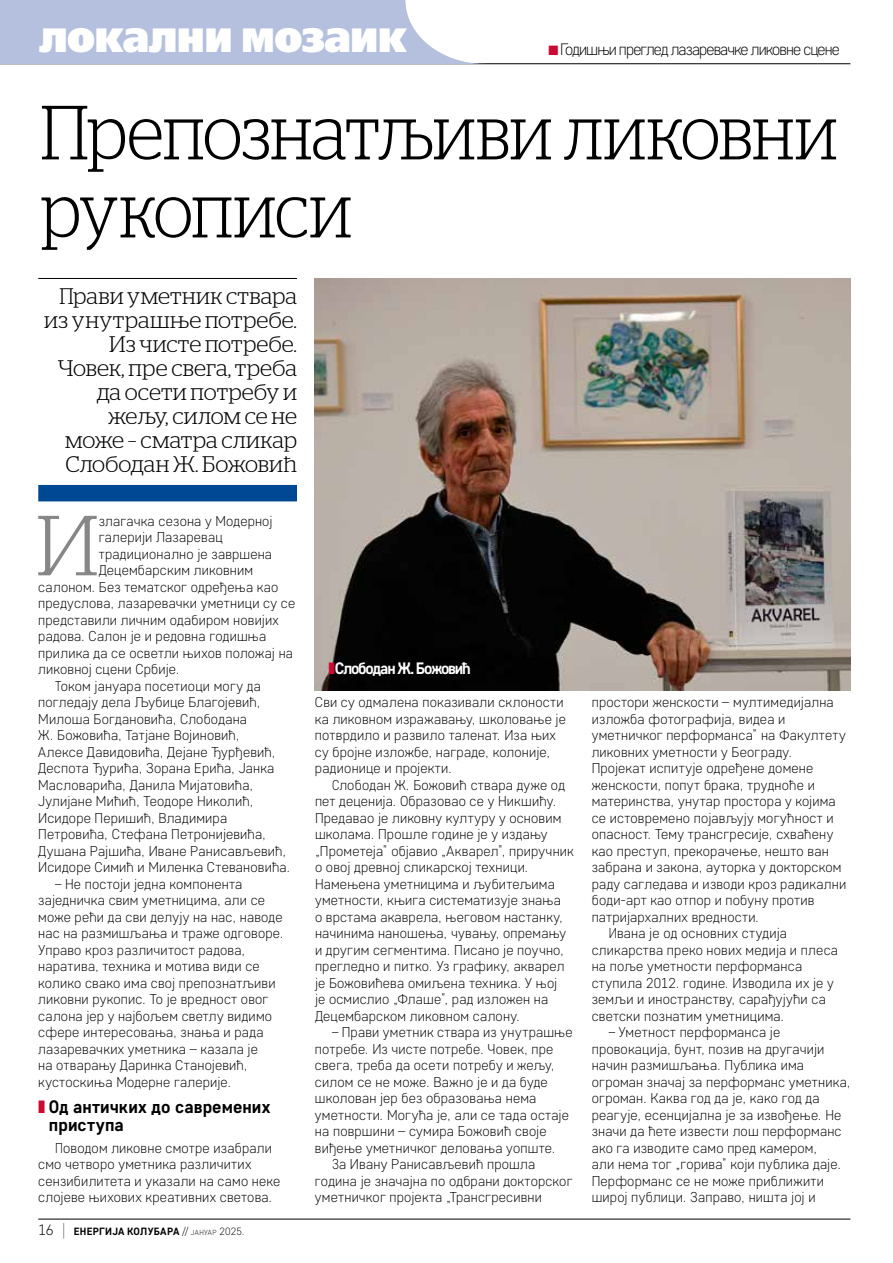
<style>
.page{position:relative;width:893px;height:1263px;background:#fff}
.page>*{position:absolute;margin:0;border:0;box-sizing:border-box;transform-origin:0 0}
.t1{font:300 84.9px "Stag LC";color:#878787}
.t2{font:300 76.5px/78px "Stag LC";letter-spacing:-.015em;color:#000;scale:.9 1}
.t3{font:45px "Free Set Extra Bold C";letter-spacing:-.015em;color:#fff;scale:.9 1}
.t4{font:300 22.5px/24px "Stag LC";letter-spacing:.005em;color:#000;text-align:right;scale:.9 1}
.t5{font:700 18px/18px "Core Sans D55";letter-spacing:.005em;color:#000;scale:.95 1}
.t6{font:300 16.5px "Core Sans D25";letter-spacing:-.055em;color:#000}
.t7{font:700 16.5px "Core Sans D55";letter-spacing:-.07em;color:#fff}
.t8{font:300 14.25px/16.5px "Core Sans D25";letter-spacing:.015em;color:#000}
.t9{font:300 14.25px/16.5px "Core Sans D25";letter-spacing:.015em;color:#000;scale:.9 1}
.t10{font:700 10.5px "Core Sans D55";letter-spacing:.02em;color:#000}
.s1{color:#cc0931}
.s2{font-family:"Core Sans D25";font-weight:300;font-size:15px}
.s3{font-family:"Core Sans D15";font-weight:100;font-size:18px}
.s4{font-family:"Core Sans D25";font-weight:300}
.s5{font-family:"Core Sans D25";font-weight:300;font-size:7.35px}
</style>
<div class="page">
<hr style="left:38px;top:1219px;width:812px;height:1px;background:#000">
<hr style="left:0;top:63px;width:850px;height:1px;background:#000">
<hr style="left:38px;top:278px;width:259px;height:1px;background:#000">
<div style="left:38px;top:485px;width:259px;height:16px;background:#004893"></div>
<img style="left:315px;top:278px;width:535px;height:413px">
<svg style="left:0;top:0;width:486px;height:64px;background:#bec8e2"></svg>
<h3 class="t3" style="left:39px;top:10px;width:411px">локални мозаик</h3>
<p class="t6" style="left:549px;top:39px;width:293px"><span class="s1">■</span> Годишњи преглед лазаревачке ликовне сцене</p>
<h2 class="t2" style="left:40px;top:86px;width:887px">Препознатљиви ликовни рукописи</h2>
<h3 class="t4" style="left:44px;top:282px;width:282px">Прави уметник ствара из унутрашње потребе.<br>Из чисте потребе.<br>Човек, пре свега, треба да осети потребу и жељу, силом се не може – сматра сликар<br>Слободан Ж. Божовић</h3>
<h1 class="t1" style="left:36px;top:484px;width:64px">И</h1>
<p class="t8" style="left:99px;top:512px;width:175px">злагачка сезона у Модерној</p>
<p class="t8" style="left:99px;top:529px;width:126px">галерији Лазаревац</p>
<p class="t8" style="left:99px;top:545px;width:175px">традиционално је завршена</p>
<p class="t8" style="left:99px;top:562px;width:156px">Децембарским ликовним</p>
<p class="t8" style="left:38px;top:578px;width:241px">салоном. Без тематског одређења као</p>
<p class="t8" style="left:38px;top:595px;width:258px">предуслова, лазаревачки уметници су се</p>
<p class="t8" style="left:38px;top:611px;width:242px">представили личним одабиром новијих</p>
<p class="t8" style="left:38px;top:628px;width:229px">радова. Салон је и редовна годишња</p>
<p class="t8" style="left:38px;top:644px;width:256px">прилика да се осветли њихов положај на</p>
<p class="t8" style="left:38px;top:661px;width:143px">ликовној сцени Србије.</p>
<p class="t9" style="left:55px;top:677px;width:230px">Током јануара посетиоци могу да</p>
<p class="t8" style="left:38px;top:694px;width:224px">погледају дела Љубице Благојевић,</p>
<p class="t8" style="left:38px;top:710px;width:210px">Милоша Богдановића, Слободана</p>
<p class="t8" style="left:38px;top:727px;width:203px">Ж. Божовића, Татјане Војиновић,</p>
<p class="t8" style="left:38px;top:743px;width:239px">Алексе Давидовића, Дејане Ђурђевић,</p>
<p class="t8" style="left:38px;top:760px;width:238px">Деспота Ђурића, Зорана Ерића, Јанка</p>
<p class="t8" style="left:38px;top:776px;width:216px">Масловарића, Данила Мијатовића,</p>
<p class="t8" style="left:38px;top:793px;width:217px">Јулијане Мићић, Теодоре Николић,</p>
<p class="t8" style="left:38px;top:809px;width:190px">Исидоре Перишић, Владимира</p>
<p class="t8" style="left:38px;top:826px;width:229px">Петровића, Стефана Петронијевића,</p>
<p class="t8" style="left:38px;top:842px;width:249px">Душана Рајшића, Иване Ранисављевић,</p>
<p class="t8" style="left:38px;top:859px;width:253px">Исидоре Симић и Миленка Стевановића.</p>
<p class="t9" style="left:38px;top:875px;width:274px;text-indent:17px">– Не постоји једна компонента заједничка свим уметницима, али се може рећи да сви делују на нас, наводе нас на размишљања и траже одговоре.<br>Управо кроз различитост радова, наратива, техника и мотива види се колико свако има свој препознатљиви ликовни рукопис. То је вредност овог салона јер у најбољем светлу видимо сфере интересовања, знања и рада лазаревачких уметника – казала је<br>на отварању Даринка Станојевић, кустоскиња Модерне галерије.</p>
<p class="t5" style="left:49px;top:1097px;width:235px;text-indent:-11px"><span class="s1">❚</span> Од античких до савремених приступа</p>
<p class="t9" style="left:38px;top:1139px;width:271px;text-indent:17px">Поводом ликовне смотре изабрали смо четворо уметника различитих сензибилитета и указали на само неке слојеве њихових креативних светова.</p>
<p class="t10" style="left:38px;top:1225px;width:208px"><span class="s2">16</span> <span class="s3">|</span> ЕНЕРГИЈА КОЛУБАРА <span class="s4">//</span> <span class="s5">јануар</span> <span class="s4">2025.</span></p>
<p class="t7" style="left:328px;top:658px;width:144px"><span class="s1">❚</span>Слободан Ж. Божовић</p>
<p class="t8" style="left:315px;top:694px;width:252px">Сви су одмалена показивали склоности ка ликовном изражавању, школовање је потврдило и развило таленат. Иза њих су бројне изложбе, награде, колоније, радионице и пројекти.</p>
<p class="t9" style="left:315px;top:776px;width:289px;text-indent:17px">Слободан Ж. Божовић ствара дуже од пет деценија. Образовао се у Никшићу.<br>Предавао је ликовну културу у основим школама. Прошле године је у издању „Прометеја” објавио „Акварел”, приручник о овој древној сликарској техници.<br>Намењена уметницима и љубитељима уметности, књига систематизује знања<br>о врстама акаврела, његовом настанку, начинима наношења, чувању, опремању и другим сегментима. Писано је поучно, прегледно и питко. Уз графику, акварел је Божовићева омиљена техника. У њој<br>је осмислио „Флаше”, рад изложен на Децембарском ликовном салону.</p>
<p class="t9" style="left:332px;top:1024px;width:269px">– Прави уметник ствара из унутрашње</p>
<p class="t8" style="left:315px;top:1040px;width:240px">потребе. Из чисте потребе. Човек, пре</p>
<p class="t8" style="left:315px;top:1057px;width:241px">свега, треба да осети потребу и жељу,</p>
<p class="t8" style="left:315px;top:1073px;width:234px">силом се не може. Важно је и да буде</p>
<p class="t8" style="left:315px;top:1090px;width:223px">школован јер без образовања нема</p>
<p class="t8" style="left:315px;top:1106px;width:255px">уметности. Могућа је, али се тада остаје</p>
<p class="t8" style="left:315px;top:1123px;width:233px">на површини – сумира Божовић своје</p>
<p class="t8" style="left:315px;top:1139px;width:242px">виђење уметничког деловања уопште.</p>
<p class="t9" style="left:332px;top:1156px;width:227px">За Ивану Ранисављевић прошла</p>
<p class="t8" style="left:315px;top:1172px;width:259px">година је значајна по одбрани докторског</p>
<p class="t8" style="left:315px;top:1189px;width:228px">уметничког пројекта „Трансгресивни</p>
<p class="t8" style="left:592px;top:694px;width:244px">простори женскости – мултимедијална</p>
<p class="t8" style="left:592px;top:710px;width:195px">изложба фотографија, видеа и</p>
<p class="t8" style="left:592px;top:727px;width:255px">уметничког перформанса” на Факултету</p>
<p class="t8" style="left:592px;top:743px;width:202px">ликовних уметности у Београду.</p>
<p class="t8" style="left:592px;top:760px;width:223px">Пројекат испитује одређене домене</p>
<p class="t8" style="left:592px;top:776px;width:225px">женскости, попут брака, трудноће и</p>
<p class="t8" style="left:592px;top:793px;width:245px">материнства, унутар простора у којима</p>
<p class="t8" style="left:592px;top:809px;width:243px">се истовремено појављују могућност и</p>
<p class="t8" style="left:592px;top:826px;width:243px">опасност. Тему трансгресије, схваћену</p>
<p class="t8" style="left:592px;top:842px;width:239px">као преступ, прекорачење, нешто ван</p>
<p class="t8" style="left:592px;top:859px;width:251px">забрана и закона, ауторка у докторском</p>
<p class="t8" style="left:592px;top:875px;width:256px">раду сагледава и изводи кроз радикални</p>
<p class="t8" style="left:592px;top:892px;width:224px">боди-арт као отпор и побуну против</p>
<p class="t8" style="left:592px;top:908px;width:169px">патријархалних вредности.</p>
<p class="t9" style="left:609px;top:925px;width:200px">Ивана је од основних студија</p>
<p class="t8" style="left:592px;top:941px;width:248px">сликарства преко нових медија и плеса</p>
<p class="t8" style="left:592px;top:958px;width:212px">на поље уметности перформанса</p>
<p class="t8" style="left:592px;top:974px;width:244px">ступила 2012. године. Изводила их је у</p>
<p class="t8" style="left:592px;top:991px;width:236px">земљи и иностранству, сарађујући са</p>
<p class="t8" style="left:592px;top:1007px;width:194px">светски познатим уметницима.</p>
<p class="t9" style="left:592px;top:1024px;width:289px;text-indent:17px">– Уметност перформанса је провокација, бунт, позив на другачији начин размишљања. Публика има огроман значај за перформанс уметника, огроман. Каква год да је, како год да реагује, есенцијална је за извођење. Не значи да ћете извести лош перформанс ако га изводите само пред камером,<br>али нема тог „горива” који публика даје.<br>Перформанс се не може приближити широј публици. Заправо, ништа јој и</p>
</div>
